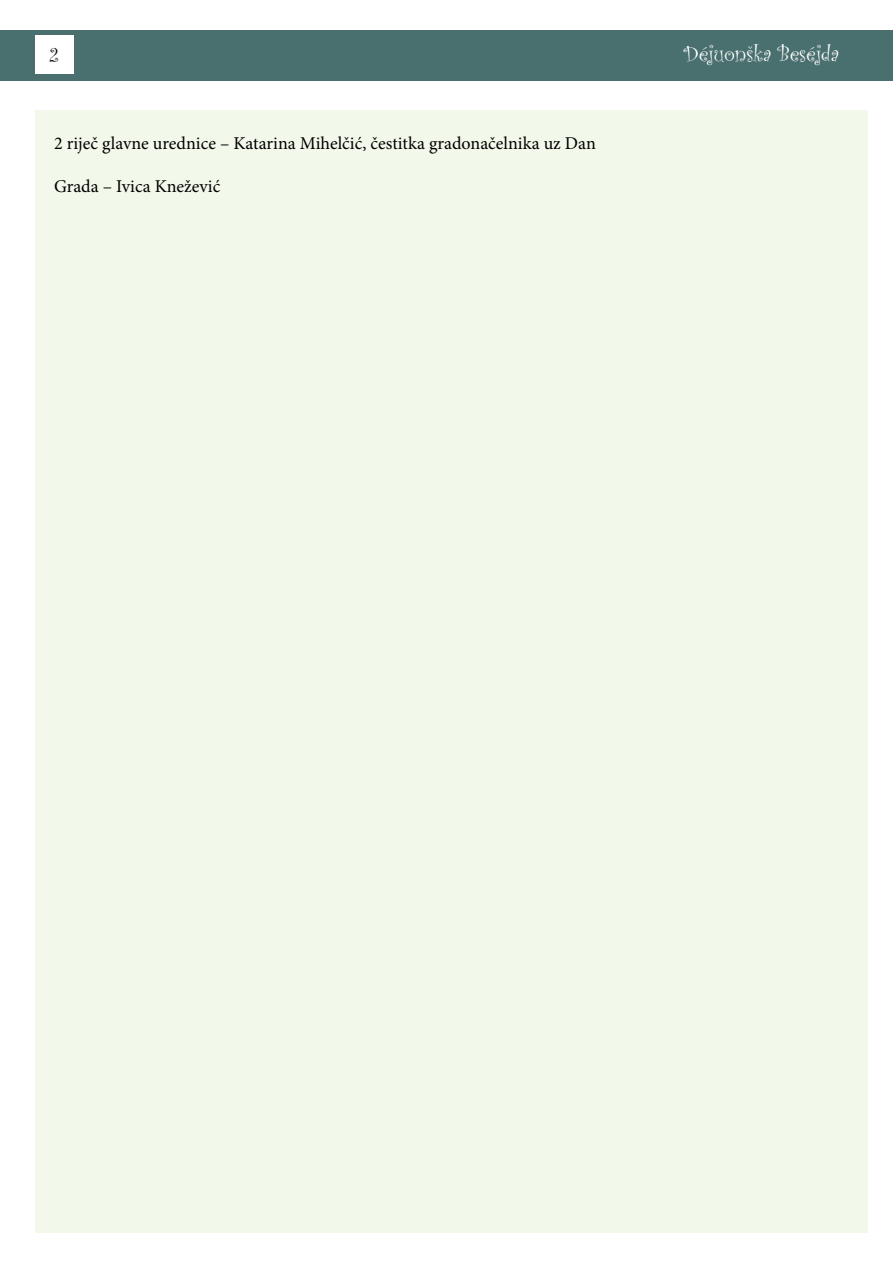
<style>
.page{position:relative;width:893px;height:1263px;background:#fff}
.page>*{position:absolute;margin:0;border:0;box-sizing:border-box;transform-origin:0 0}
.t1{font:22.5px "Curlz";color:#fff}
.t2{font:21px "Curlz";color:#000}
.t3{font:18px "Minion Pro";color:#000}
</style>
<div class="page">
<div style="left:0;top:30px;width:893px;height:50px;background:#496f6e"></div>
<div style="left:35px;top:35px;width:38px;height:39px;background:#fff"></div>
<div style="left:35px;top:111px;width:832px;height:1122px;background:#f2f8ea"></div>
<p class="t2" style="left:50px;top:40px;width:10px">2</p>
<p class="t1" style="left:684px;top:38px;width:156px">Déjuonška Beséjda</p>
<p class="t3" style="left:54px;top:131px;width:543px">2 riječ glavne urednice – Katarina Mihelčić, čestitka gradonačelnika uz Dan</p>
<p class="t3" style="left:54px;top:175px;width:168px">Grada – Ivica Knežević</p>
</div>
